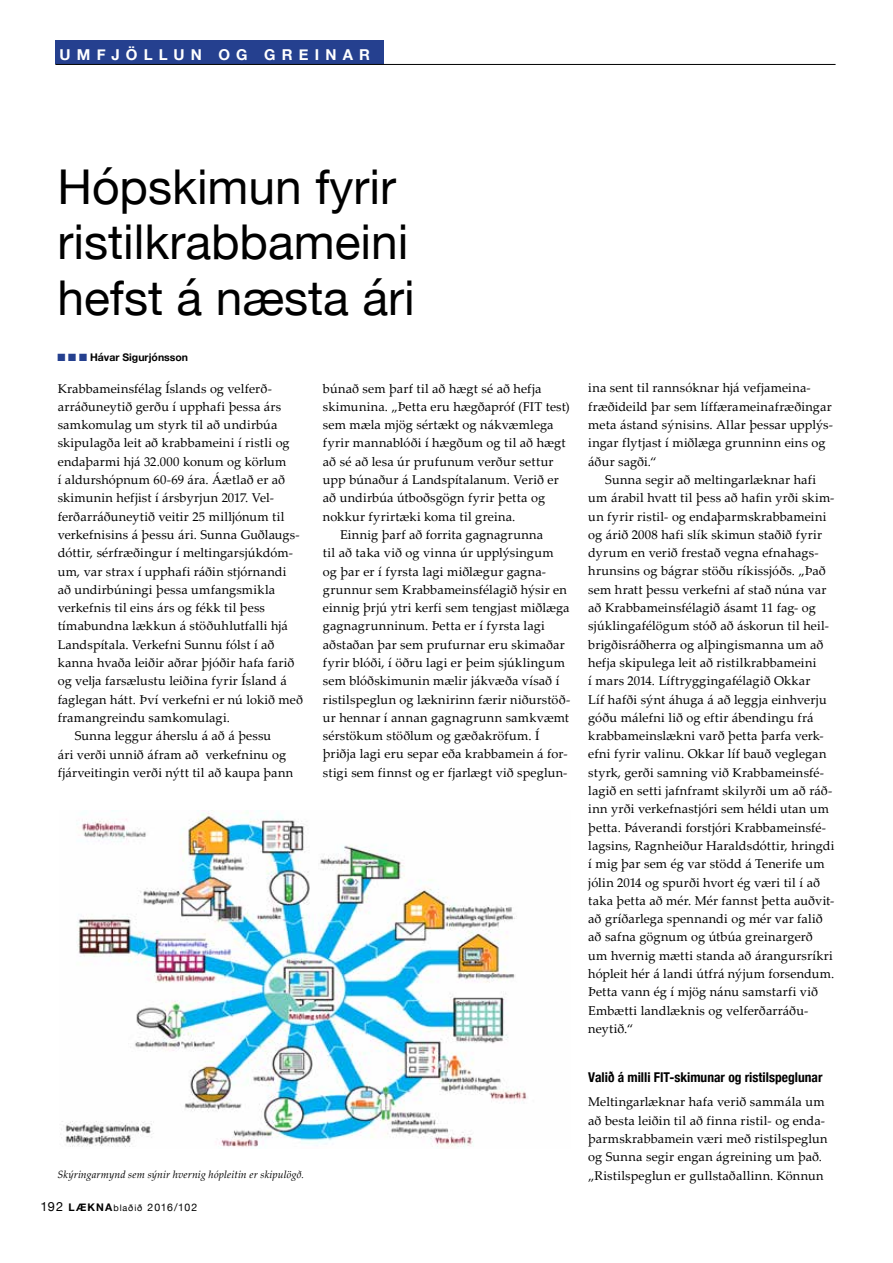
<style>
.page{position:relative;width:893px;height:1263px;background:#fff}
.page>*{position:absolute;margin:0;border:0;box-sizing:border-box;transform-origin:0 0}
.t1{font:48px/55.5px "Helvetica Neue";color:#000}
.t2{font:700 15px "Helvetica Neue";letter-spacing:.41em;color:#fff}
.t3{font:700 condensed 13.5px "Helvetica Neue";color:#000}
.t4{font:12.75px/18.3px "Palatino Linotype";letter-spacing:.01em;color:#000}
.t5{font:italic 10.5px "Palatino Linotype";letter-spacing:.01em;color:#000}
.t6{font:10.5px "Helvetica Neue";letter-spacing:.07em;color:#000}
.t7{font:700 10.5px "Helvetica Neue";color:#000}
.s1{color:#25408f}
.s2{font-size:12.75px}
.s3{font-weight:700}
.s4{font-size:9px}
</style>
<div class="page">
<div style="left:55px;top:41px;width:329px;height:23px;background:#25408f"></div>
<hr style="left:55px;top:64px;width:781px;height:1px;background:#000">
<img style="left:60px;top:810px;width:467px;height:339px">
<p class="t2" style="left:60px;top:42px;width:312px">UMFJÖLLUN OG GREINAR</p>
<h1 class="t1" style="left:57px;top:162px;width:359px">Hópskimun fyrir ristilkrabbameini hefst á næsta ári</h1>
<p class="t7" style="left:57px;top:349px;width:132px"><span class="s1">■</span> <span class="s1">■</span> <span class="s1">■</span> Hávar Sigurjónsson</p>
<p class="t4" style="left:58px;top:379px;width:216px">Krabbameinsfélag Íslands og velferð-</p>
<p class="t4" style="left:58px;top:397px;width:225px">arráðuneytið gerðu í upphafi þessa árs</p>
<p class="t4" style="left:58px;top:415px;width:221px">samkomulag um styrk til að undirbúa</p>
<p class="t4" style="left:58px;top:433px;width:234px">skipulagða leit að krabbameini í ristli og</p>
<p class="t4" style="left:58px;top:452px;width:230px">endaþarmi hjá 32.000 konum og körlum</p>
<p class="t4" style="left:58px;top:470px;width:229px">í aldurshópnum 60-69 ára. Áætlað er að</p>
<p class="t4" style="left:58px;top:488px;width:218px">skimunin hefjist í ársbyrjun 2017. Vel-</p>
<p class="t4" style="left:58px;top:507px;width:228px">ferðarráðuneytið veitir 25 milljónum til</p>
<p class="t4" style="left:58px;top:525px;width:243px">verkefnisins á þessu ári. Sunna Guðlaugs-</p>
<p class="t4" style="left:58px;top:543px;width:237px">dóttir, sérfræðingur í meltingarsjúkdóm-</p>
<p class="t4" style="left:58px;top:562px;width:230px">um, var strax í upphafi ráðin stjórnandi</p>
<p class="t4" style="left:58px;top:580px;width:219px">að undirbúningi þessa umfangsmikla</p>
<p class="t4" style="left:58px;top:598px;width:209px">verkefnis til eins árs og fékk til þess</p>
<p class="t4" style="left:58px;top:616px;width:232px">tímabundna lækkun á stöðuhlutfalli hjá</p>
<p class="t4" style="left:58px;top:635px;width:218px">Landspítala. Verkefni Sunnu fólst í að</p>
<p class="t4" style="left:58px;top:653px;width:238px">kanna hvaða leiðir aðrar þjóðir hafa farið</p>
<p class="t4" style="left:58px;top:671px;width:231px">og velja farsælustu leiðina fyrir Ísland á</p>
<p class="t4" style="left:58px;top:690px;width:247px">faglegan hátt. Því verkefni er nú lokið með</p>
<p class="t4" style="left:58px;top:708px;width:174px">framangreindu samkomulagi.</p>
<p class="t4" style="left:75px;top:726px;width:198px">Sunna leggur áherslu á að á þessu</p>
<p class="t4" style="left:58px;top:744px;width:230px">ári verði unnið áfram að verkefninu og</p>
<p class="t4" style="left:58px;top:763px;width:237px">fjárveitingin verði nýtt til að kaupa þann</p>
<p class="t4" style="left:323px;top:378px;width:220px">búnað sem þarf til að hægt sé að hefja</p>
<p class="t4" style="left:323px;top:397px;width:248px">skimunina. „Þetta eru hægðapróf (FIT test)</p>
<p class="t4" style="left:323px;top:415px;width:232px">sem mæla mjög sértækt og nákvæmlega</p>
<p class="t4" style="left:323px;top:433px;width:244px">fyrir mannablóði í hægðum og til að hægt</p>
<p class="t4" style="left:323px;top:452px;width:232px">að sé að lesa úr prufunum verður settur</p>
<p class="t4" style="left:323px;top:470px;width:237px">upp búnaður á Landspítalanum. Verið er</p>
<p class="t4" style="left:323px;top:488px;width:224px">að undirbúa útboðsgögn fyrir þetta og</p>
<p class="t4" style="left:323px;top:507px;width:194px">nokkur fyrirtæki koma til greina.</p>
<p class="t4" style="left:340px;top:525px;width:205px">Einnig þarf að forrita gagnagrunna</p>
<p class="t4" style="left:323px;top:543px;width:232px">til að taka við og vinna úr upplýsingum</p>
<p class="t4" style="left:323px;top:561px;width:225px">og þar er í fyrsta lagi miðlægur gagna-</p>
<p class="t4" style="left:323px;top:580px;width:245px">grunnur sem Krabbameinsfélagið hýsir en</p>
<p class="t4" style="left:323px;top:598px;width:248px">einnig þrjú ytri kerfi sem tengjast miðlæga</p>
<p class="t4" style="left:323px;top:616px;width:223px">gagnagrunninum. Þetta er í fyrsta lagi</p>
<p class="t4" style="left:323px;top:635px;width:243px">aðstaðan þar sem prufurnar eru skimaðar</p>
<p class="t4" style="left:323px;top:653px;width:244px">fyrir blóði, í öðru lagi er þeim sjúklingum</p>
<p class="t4" style="left:323px;top:671px;width:238px">sem blóðskimunin mælir jákvæða vísað í</p>
<p class="t4" style="left:323px;top:690px;width:249px">ristilspeglun og læknirinn færir niðurstöð-</p>
<p class="t4" style="left:323px;top:708px;width:248px">ur hennar í annan gagnagrunn samkvæmt</p>
<p class="t4" style="left:323px;top:726px;width:218px">sérstökum stöðlum og gæðakröfum. Í</p>
<p class="t4" style="left:323px;top:744px;width:246px">þriðja lagi eru separ eða krabbamein á for-</p>
<p class="t4" style="left:323px;top:763px;width:246px">stigi sem finnst og er fjarlægt við speglun-</p>
<p class="t5" style="left:57px;top:1167px;width:248px">Skýringarmynd sem sýnir hvernig hópleitin er skipulögð.</p>
<p class="t6" style="left:40px;top:1200px;width:158px"><span class="s2">192</span> <span class="s3">LÆKNA</span><span class="s4">blaðið</span> 2016/102</p>
<p class="t4" style="left:588px;top:378px;width:246px">ina sent til rannsóknar hjá vefjameina&shy;fræðideild þar sem líffærameinafræðingar meta ástand sýnisins. Allar þessar upplýs&shy;ingar flytjast í miðlæga grunninn eins og áður sagði.“</p>
<p class="t4" style="left:588px;top:470px;width:248px;text-indent:17px">Sunna segir að meltingarlæknar hafi um árabil hvatt til þess að hafin yrði skim&shy;un fyrir ristil- og endaþarmskrabbameini og árið 2008 hafi slík skimun staðið fyrir dyrum en verið frestað vegna efnahags&shy;hrunsins og bágrar stöðu ríkissjóðs. „Það sem hratt þessu verkefni af stað núna var að Krabbameinsfélagið ásamt 11 fag- og sjúklingafélögum stóð að áskorun til heil&shy;brigðisráðherra og alþingismanna um að hefja skipulega leit að ristilkrabbameini<br>í mars 2014. Líftryggingafélagið Okkar<br>Líf hafði sýnt áhuga á að leggja einhverju góðu málefni lið og eftir ábendingu frá krabbameinslækni varð þetta þarfa verk&shy;efni fyrir valinu. Okkar líf bauð veglegan styrk, gerði samning við Krabbameinsfé&shy;lagið en setti jafnframt skilyrði um að ráð&shy;inn yrði verkefnastjóri sem héldi utan um þetta. Þáverandi forstjóri Krabbameinsfé&shy;lagsins, Ragnheiður Haraldsdóttir, hringdi í mig þar sem ég var stödd á Tenerife um jólin 2014 og spurði hvort ég væri til í að taka þetta að mér. Mér fannst þetta auðvit&shy;að gríðarlega spennandi og mér var falið að safna gögnum og útbúa greinargerð um hvernig mætti standa að árangursríkri hópleit hér á landi útfrá nýjum forsendum.<br>Þetta vann ég í mjög nánu samstarfi við Embætti landlæknis og velferðarráðu&shy;neytið.“</p>
<p class="t3" style="left:588px;top:1066px;width:236px">Valið á milli FIT-skimunar og ristilspeglunar</p>
<p class="t4" style="left:588px;top:1092px;width:241px">Meltingarlæknar hafa verið sammála um að besta leiðin til að finna ristil- og enda&shy;þarmskrabbamein væri með ristilspeglun og Sunna segir engan ágreining um það. „Ristilspeglun er gullstaðallinn. Könnun</p>
</div>
